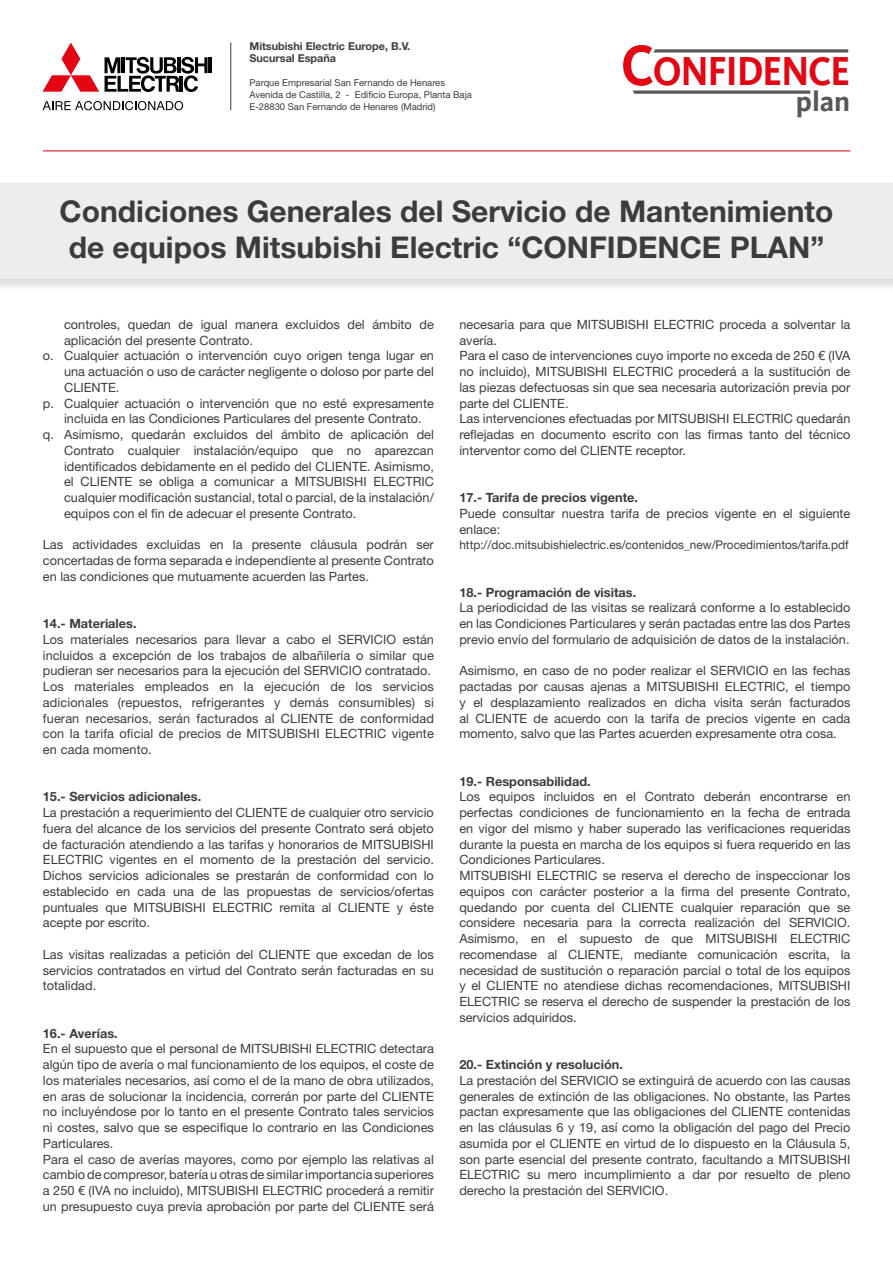
<style>
.page{position:relative;width:893px;height:1263px;background:#fff}
.page>*{position:absolute;margin:0;border:0;box-sizing:border-box;transform-origin:0 0}
.t1{font:700 41.55px "Kievit";letter-spacing:-.025em;color:#e30613;scale:.9 1}
.t2{font:700 30px/36px "Helvetica Neue LT Std";color:#3c3c3b;text-align:center}
.t3{font:700 28.65px "Kievit";color:#575756}
.t4{font:12.75px/15.8px "Helvetica Neue LT Std";color:#3c3c3b;text-align:justify}
.t5{font:700 12.75px "Helvetica Neue LT Std";color:#3c3c3b}
.t6{font:12px "Helvetica Neue LT Std";color:#3c3c3b}
.t7{font:700 10.8px/12.1px "Helvetica Neue LT Std";color:#3c3c3b}
.t8{font:9.45px/12px "Helvetica Neue LT Std";color:#3c3c3b}
.s1{font-size:59.25px}
</style>
<div class="page">
<svg style="left:43px;top:43px;width:56px;height:49px"></svg>
<hr style="left:209px;top:57px;width:3px;height:16px;background:#000">
<svg style="left:105px;top:57px;width:103px;height:35px"></svg>
<svg style="left:43px;top:101px;width:140px;height:9px"></svg>
<hr style="left:230px;top:43px;width:1px;height:67px;background:#3c3c3b">
<svg style="left:653px;top:49px;width:195px;height:4px"></svg>
<svg style="left:633px;top:90px;width:177px;height:4px"></svg>
<hr style="left:43px;top:151px;width:807px;height:1px;background:#e30613">
<div style="left:0;top:180px;width:893px;height:114px;background:#000;opacity:.16"></div>
<div style="left:0;top:183px;width:893px;height:96px;background:#ededed"></div>
<p class="t7" style="left:249px;top:40px;width:162px">Mitsubishi Electric Europe, B.V.<br>Sucursal España</p>
<p class="t8" style="left:249px;top:77px;width:224px">Parque Empresarial San Fernando de Henares<br>Avenida de Castilla, 2 - Edificio Europa, Planta Baja<br>E-28830 San Fernando de Henares (Madrid)</p>
<h3 class="t3" style="left:796px;top:85px;width:56px">PLAN</h3>
<h1 class="t1" style="left:621px;top:47px;width:256px"><span class="s1">C</span>ONFIDENCE</h1>
<h2 class="t2" style="left:60px;top:192px;width:775px">Condiciones Generales del Servicio de Mantenimiento de equipos Mitsubishi Electric “confidence plan”</h2>
<p class="t4" style="left:64px;top:316px;width:371px">controles, quedan de igual manera excluidos del ámbito de</p>
<p class="t4" style="left:64px;top:332px;width:190px">aplicación del presente Contrato.</p>
<p class="t4" style="left:43px;top:348px;width:393px">o. Cualquier actuación o intervención cuyo origen tenga lugar en</p>
<p class="t4" style="left:64px;top:364px;width:371px">una actuación o uso de carácter negligente o doloso por parte del</p>
<p class="t4" style="left:64px;top:379px;width:57px">CLIENTE.</p>
<p class="t4" style="left:43px;top:395px;width:392px">p. Cualquier actuación o intervención que no esté expresamente</p>
<p class="t4" style="left:64px;top:411px;width:359px">incluida en las Condiciones Particulares del presente Contrato.</p>
<p class="t4" style="left:43px;top:427px;width:392px">q. Asimismo, quedarán excluidos del ámbito de aplicación del</p>
<p class="t4" style="left:64px;top:442px;width:371px">Contrato cualquier instalación/equipo que no aparezcan</p>
<p class="t4" style="left:64px;top:458px;width:371px">identificados debidamente en el pedido del CLIENTE. Asimismo,</p>
<p class="t4" style="left:64px;top:474px;width:371px">el CLIENTE se obliga a comunicar a MITSUBISHI ELECTRIC</p>
<p class="t4" style="left:64px;top:490px;width:371px">cualquier modificación sustancial, total o parcial, de la instalación/</p>
<p class="t4" style="left:64px;top:505px;width:294px">equipos con el fin de adecuar el presente Contrato.</p>
<p class="t4" style="left:43px;top:537px;width:392px">Las actividades excluidas en la presente cláusula podrán ser concertadas de forma separada e independiente al presente Contrato en las condiciones que mutuamente acuerden las Partes.</p>
<p class="t5" style="left:43px;top:616px;width:95px">14.- Materiales.</p>
<p class="t4" style="left:43px;top:631px;width:393px;text-align:left">Los materiales necesarios para llevar a cabo el SERVICIO están incluidos a excepción de los trabajos de albañilería o similar que pudieran ser necesarios para la ejecución del SERVICIO contratado.<br>Los materiales empleados en la ejecución de los servicios adicionales (repuestos, refrigerantes y demás consumibles) si fueran necesarios, serán facturados al CLIENTE de conformidad con la tarifa oficial de precios de MITSUBISHI ELECTRIC vigente en cada momento.</p>
<p class="t5" style="left:43px;top:789px;width:160px">15.- Servicios adicionales.</p>
<p class="t4" style="left:43px;top:804px;width:393px">La prestación a requerimiento del CLIENTE de cualquier otro servicio fuera del alcance de los servicios del presente Contrato será objeto de facturación atendiendo a las tarifas y honorarios de MITSUBISHI ELECTRIC vigentes en el momento de la prestación del servicio.<br>Dichos servicios adicionales se prestarán de conformidad con lo establecido en cada una de las propuestas de servicios/ofertas puntuales que MITSUBISHI ELECTRIC remita al CLIENTE y éste acepte por escrito.</p>
<p class="t4" style="left:43px;top:946px;width:393px">Las visitas realizadas a petición del CLIENTE que excedan de los servicios contratados en virtud del Contrato serán facturadas en su totalidad.</p>
<p class="t5" style="left:43px;top:1025px;width:76px">16.- Averías.</p>
<p class="t4" style="left:43px;top:1041px;width:393px;text-align:left">En el supuesto que el personal de MITSUBISHI ELECTRIC detectara algún tipo de avería o mal funcionamiento de los equipos, el coste de los materiales necesarios, así como el de la mano de obra utilizados, en aras de solucionar la incidencia, correrán por parte del CLIENTE no incluyéndose por lo tanto en el presente Contrato tales servicios ni costes, salvo que se especifique lo contrario en las Condiciones Particulares.<br>Para el caso de averías mayores, como por ejemplo las relativas al cambio de compresor, batería u otras de similar importancia superiores a 250 € (IVA no incluido), MITSUBISHI ELECTRIC procederá a remitir un presupuesto cuya previa aprobación por parte del CLIENTE será</p>
<p class="t4" style="left:459px;top:316px;width:393px;text-align:left">necesaria para que MITSUBISHI ELECTRIC proceda a solventar la avería.<br>Para el caso de intervenciones cuyo importe no exceda de 250 € (IVA no incluido), MITSUBISHI ELECTRIC procederá a la sustitución de las piezas defectuosas sin que sea necesaria autorización previa por parte del CLIENTE.<br>Las intervenciones efectuadas por MITSUBISHI ELECTRIC quedarán reflejadas en documento escrito con las firmas tanto del técnico interventor como del CLIENTE receptor.</p>
<p class="t5" style="left:459px;top:490px;width:180px">17.- Tarifa de precios vigente.</p>
<p class="t4" style="left:459px;top:505px;width:393px">Puede consultar nuestra tarifa de precios vigente en el siguiente enlace:</p>
<p class="t6" style="left:459px;top:538px;width:391px">http://doc.mitsubishielectric.es/contenidos_new/Procedimientos/tarifa.pdf</p>
<p class="t5" style="left:459px;top:584px;width:178px">18.- Programación de visitas.</p>
<p class="t4" style="left:459px;top:600px;width:393px">La periodicidad de las visitas se realizará conforme a lo establecido en las Condiciones Particulares y serán pactadas entre las dos Partes previo envío del formulario de adquisición de datos de la instalación.</p>
<p class="t4" style="left:459px;top:663px;width:393px">Asimismo, en caso de no poder realizar el SERVICIO en las fechas pactadas por causas ajenas a MITSUBISHI ELECTRIC, el tiempo y el desplazamiento realizados en dicha visita serán facturados al CLIENTE de acuerdo con la tarifa de precios vigente en cada momento, salvo que las Partes acuerden expresamente otra cosa.</p>
<p class="t5" style="left:459px;top:773px;width:133px">19.- Responsabilidad.</p>
<p class="t4" style="left:459px;top:789px;width:393px;text-align:left">Los equipos incluidos en el Contrato deberán encontrarse en perfectas condiciones de funcionamiento en la fecha de entrada en vigor del mismo y haber superado las verificaciones requeridas durante la puesta en marcha de los equipos si fuera requerido en las Condiciones Particulares.<br>MITSUBISHI ELECTRIC se reserva el derecho de inspeccionar los equipos con carácter posterior a la firma del presente Contrato, quedando por cuenta del CLIENTE cualquier reparación que se considere necesaria para la correcta realización del SERVICIO.<br>Asimismo, en el supuesto de que MITSUBISHI ELECTRIC recomendase al CLIENTE, mediante comunicación escrita, la necesidad de sustitución o reparación parcial o total de los equipos y el CLIENTE no atendiese dichas recomendaciones, MITSUBISHI ELECTRIC se reserva el derecho de suspender la prestación de los servicios adquiridos.</p>
<p class="t5" style="left:459px;top:1057px;width:165px">20.- Extinción y resolución.</p>
<p class="t4" style="left:459px;top:1072px;width:393px">La prestación del SERVICIO se extinguirá de acuerdo con las causas generales de extinción de las obligaciones. No obstante, las Partes pactan expresamente que las obligaciones del CLIENTE contenidas en las cláusulas 6 y 19, así como la obligación del pago del Precio asumida por el CLIENTE en virtud de lo dispuesto en la Cláusula 5, son parte esencial del presente contrato, facultando a MITSUBISHI ELECTRIC su mero incumplimiento a dar por resuelto de pleno derecho la prestación del SERVICIO.</p>
</div>
